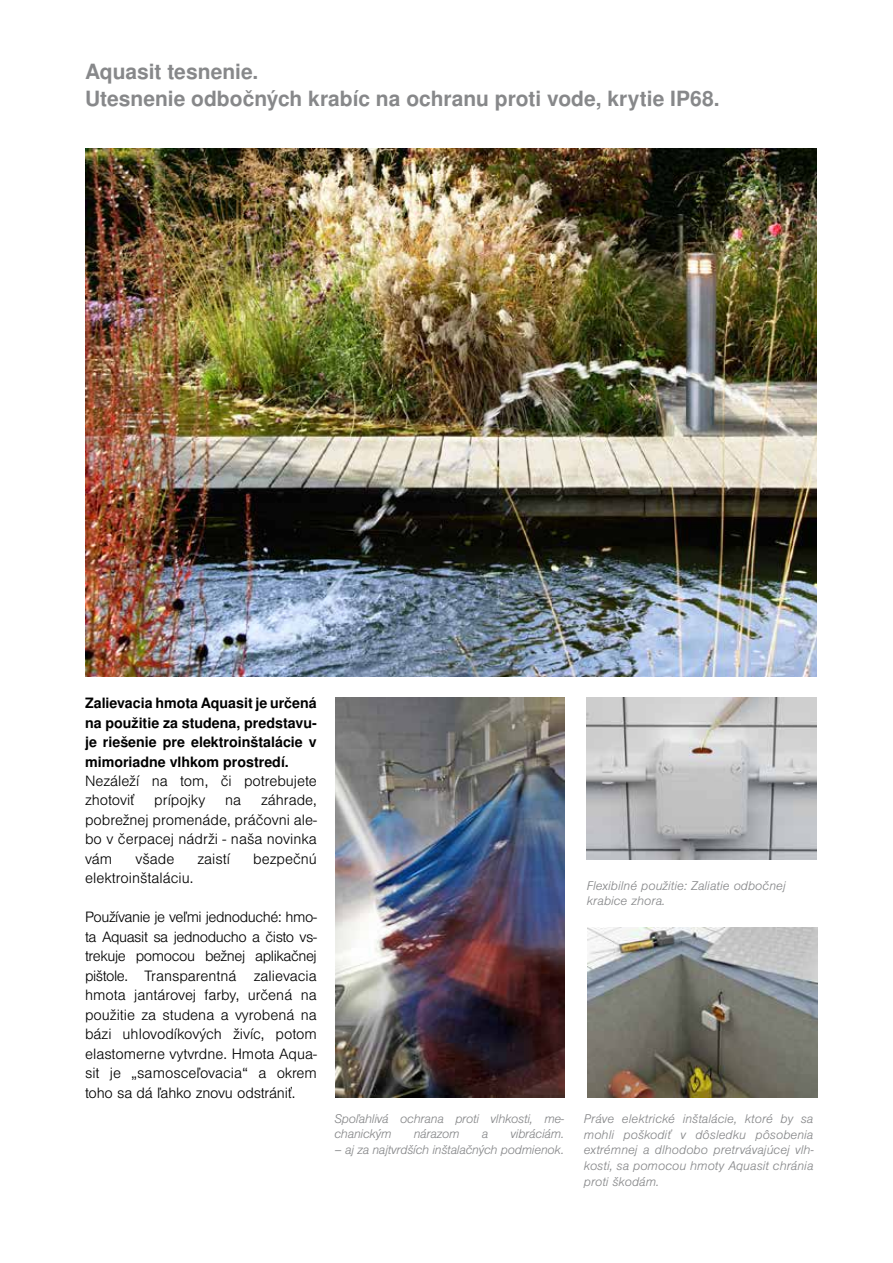
<style>
.page{position:relative;width:893px;height:1263px;background:#fff}
.page>*{position:absolute;margin:0;border:0;box-sizing:border-box;transform-origin:0 0}
.t1{font:700 21px/27px "Nimbus San LOT";color:#87888a}
.t2{font:300 14.25px/19.5px "Nimbus San LOT";color:#000;text-align:justify}
.t3{font:700 14.25px/19.5px "Nimbus San LOT";color:#000;text-align:justify}
.t4{font:italic 300 12px/15.8px "Nimbus San LOT";letter-spacing:-.015em;color:#87888a}
</style>
<div class="page">
<img style="left:85px;top:149px;width:731px;height:527px">
<img style="left:336px;top:697px;width:228px;height:400px">
<img style="left:587px;top:697px;width:229px;height:162px">
<img style="left:588px;top:927px;width:229px;height:170px">
<h1 class="t1" style="left:85px;top:59px;width:636px">Aquasit tesnenie.<br>Utesnenie odbočných krabíc na ochranu proti vode, krytie IP68.</h1>
<p class="t3" style="left:85px;top:694px;width:233px">Zalievacia hmota Aquasit je určená na použitie za studena, predstavu&shy;je riešenie pre elektroinštalácie v mimoriadne vlhkom prostredí.</p>
<p class="t2" style="left:85px;top:771px;width:233px">Nezáleží na tom, či potrebujete zhotoviť</p>
<p class="t2" style="left:85px;top:791px;width:233px;text-indent:176px">záhrade, pobrežnej promenáde, práčovni ale&shy;bo v čerpacej nádrži - naša novinka vám</p>
<p class="t2" style="left:154px;top:791px;width:53px">prípojky</p>
<p class="t2" style="left:225px;top:791px;width:18px">na</p>
<p class="t2" style="left:135px;top:849px;width:40px">všade</p>
<p class="t2" style="left:198px;top:849px;width:34px">zaistí</p>
<p class="t2" style="left:253px;top:849px;width:65px">bezpečnú</p>
<p class="t2" style="left:85px;top:869px;width:110px">elektroinštaláciu.</p>
<p class="t2" style="left:85px;top:908px;width:233px">Používanie je veľmi jednoduché: hmo&shy;ta Aquasit sa jednoducho a čisto vs&shy;trekuje pomocou bežnej aplikačnej pištole. Transparentná zalievacia hmota jantárovej farby, určená na použitie za studena a vyrobená na bázi uhlovodíkových živíc, potom elastomerne vytvrdne. Hmota Aqua&shy;sit je „samosceľovacia“ a okrem toho sa dá ľahko znovu odstrániť.</p>
<p class="t4" style="left:334px;top:1111px;width:231px">Spoľahlivá ochrana proti vlhkosti, me&shy;chanickým</p>
<p class="t4" style="left:414px;top:1126px;width:47px">nárazom</p>
<p class="t4" style="left:482px;top:1126px;width:8px">a</p>
<p class="t4" style="left:510px;top:1126px;width:55px">vibráciám.</p>
<p class="t4" style="left:334px;top:1142px;width:231px">– aj za najtvrdších inštalačných podmienok.</p>
<p class="t4" style="left:587px;top:878px;width:200px">Flexibilné použitie: Zaliatie odbočnej krabice zhora.</p>
<p class="t4" style="left:584px;top:1111px;width:231px;text-align:justify">Práve elektrické inštalácie, ktoré by sa mohli poškodiť v dôsledku pôsobenia extrémnej a dlhodobo pretrvávajúcej vlh&shy;kosti, sa pomocou hmoty Aquasit chránia proti škodám.</p>
</div>
